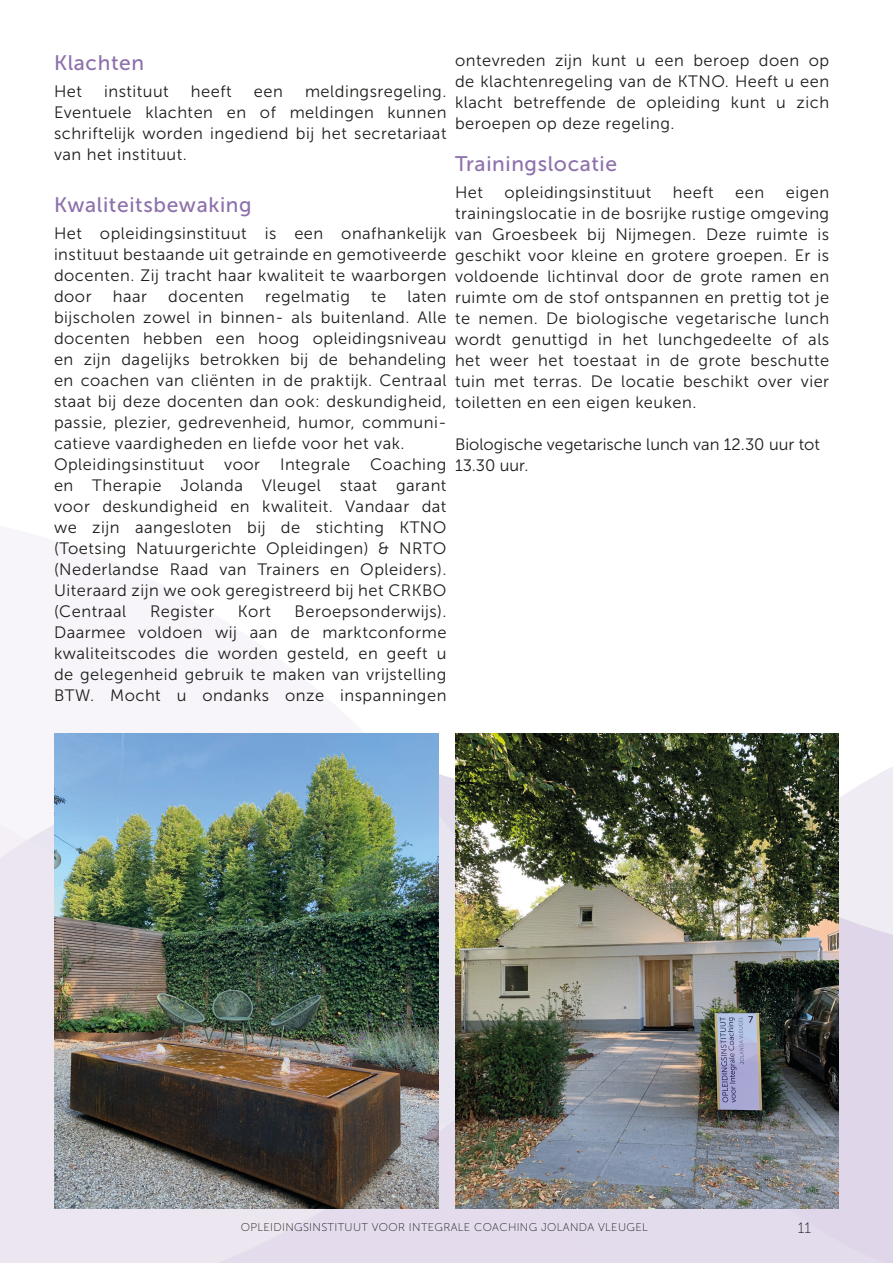
<style>
.page{position:relative;width:893px;height:1263px;background:#fff}
.page>*{position:absolute;margin:0;border:0;box-sizing:border-box;transform-origin:0 0}
.Textkörper{font:21px "Museo Sans 500";letter-spacing:.03em;color:#8d71ac}
.Textkörper-2{font:16.5px/21px "Museo Sans 300";letter-spacing:.03em;color:#1d1d1b;text-align:justify}
.Textkörper-3{font:16.5px/21px "Museo Sans 300";color:#1d1d1b}
.t1{font:15px "Museo Sans 100";color:#1d1d1b}
.t2{font:11.25px "Museo Sans 100";letter-spacing:.03em;color:#1d1d1b}
</style>
<div class="page">
<svg style="left:0;top:733px;width:439px;height:530px;fill:#ebe6f0"></svg>
<svg style="left:177px;top:751px;width:716px;height:512px;background:#e4deec"></svg>
<img style="left:54px;top:733px;width:384px;height:476px">
<img style="left:455px;top:733px;width:384px;height:476px">
<p class="Textkörper" style="left:54px;top:51px;width:92px">Klachten</p>
<p class="Textkörper-2" style="left:54px;top:81px;width:30px">Het</p>
<p class="Textkörper-2" style="left:104px;top:81px;width:66px">instituut</p>
<p class="Textkörper-2" style="left:191px;top:81px;width:42px">heeft</p>
<p class="Textkörper-2" style="left:254px;top:81px;width:31px">een</p>
<p class="Textkörper-2" style="left:54px;top:81px;width:394px;text-indent:251px">meldingsregeling.<br>Eventuele klachten en of meldingen kunnen schriftelijk worden ingediend bij het secretariaat van het instituut.</p>
<p class="Textkörper" style="left:54px;top:194px;width:199px">Kwaliteitsbewaking</p>
<p class="Textkörper-2" style="left:54px;top:223px;width:394px">Het opleidingsinstituut is een onafhankelijk instituut bestaande uit getrainde en gemotiveerde docenten. Zij tracht haar kwaliteit te waarborgen door</p>
<p class="Textkörper-2" style="left:54px;top:286px;width:394px;text-indent:353px">laten bijscholen zowel in binnen- als buitenland. Alle docenten hebben een hoog opleidingsniveau en zijn dagelijks betrokken bij de behandeling en coachen van cliënten in de praktijk. Centraal staat bij deze docenten dan ook: deskundigheid, passie, plezier, gedrevenheid, humor, communi&shy;catieve vaardigheden en liefde voor het vak.</p>
<p class="Textkörper-2" style="left:54px;top:454px;width:394px">Opleidingsinstituut voor Integrale Coaching en Therapie Jolanda Vleugel staat garant voor deskundigheid en kwaliteit. Vandaar dat we zijn aangesloten bij de stichting KTNO (Toetsing Natuurgerichte Opleidingen) &amp; NRTO (Nederlandse Raad van Trainers en Opleiders).<br>Uiteraard zijn we ook geregistreerd bij het CRKBO (Centraal</p>
<p class="Textkörper-2" style="left:113px;top:286px;width:36px">haar</p>
<p class="Textkörper-2" style="left:168px;top:286px;width:77px">docenten</p>
<p class="Textkörper-2" style="left:265px;top:286px;width:86px">regelmatig</p>
<p class="Textkörper-2" style="left:371px;top:286px;width:17px">te</p>
<p class="Textkörper-2" style="left:54px;top:601px;width:394px;text-indent:241px">Beroepsonderwijs).<br>Daarmee voldoen wij aan de marktconforme kwaliteitscodes die worden gesteld, en geeft u de gelegenheid gebruik te maken van vrijstelling BTW. Mocht u ondanks onze inspanningen</p>
<p class="Textkörper-2" style="left:150px;top:601px;width:66px">Register</p>
<p class="Textkörper-2" style="left:238px;top:601px;width:34px">Kort</p>
<p class="Textkörper-2" style="left:455px;top:50px;width:376px">ontevreden zijn kunt u een beroep doen op de klachtenregeling van de KTNO. Heeft u een klacht betreffende de opleiding kunt u zich beroepen op deze regeling.</p>
<p class="Textkörper" style="left:455px;top:153px;width:164px">Trainingslocatie</p>
<p class="Textkörper-2" style="left:455px;top:182px;width:30px">Het</p>
<p class="Textkörper-2" style="left:504px;top:182px;width:148px">opleidingsinstituut</p>
<p class="Textkörper-2" style="left:673px;top:182px;width:42px">heeft</p>
<p class="Textkörper-2" style="left:735px;top:182px;width:31px">een</p>
<p class="Textkörper-2" style="left:455px;top:182px;width:376px;text-indent:331px">eigen trainingslocatie in de bosrijke rustige omgeving van Groesbeek bij Nijmegen. Deze ruimte is geschikt voor kleine en grotere groepen. Er is voldoende lichtinval door de grote ramen en ruimte om de stof ontspannen en prettig tot je te nemen. De biologische vegetarische lunch wordt genuttigd in het lunchgedeelte of als het weer het toestaat in de grote beschutte tuin met terras. De locatie beschikt over vier toiletten en een eigen keuken.</p>
<p class="Textkörper-3" style="left:455px;top:434px;width:367px">Biologische vegetarische lunch van 12.30 uur tot<br>13.30 uur.</p>
<p class="t2" style="left:241px;top:1221px;width:409px">OPLEIDINGSINSTITUUT VOOR INTEGRALE COACHING JOLANDA VLEUGEL</p>
<p class="t1" style="left:798px;top:1220px;width:15px">11</p>
</div>
